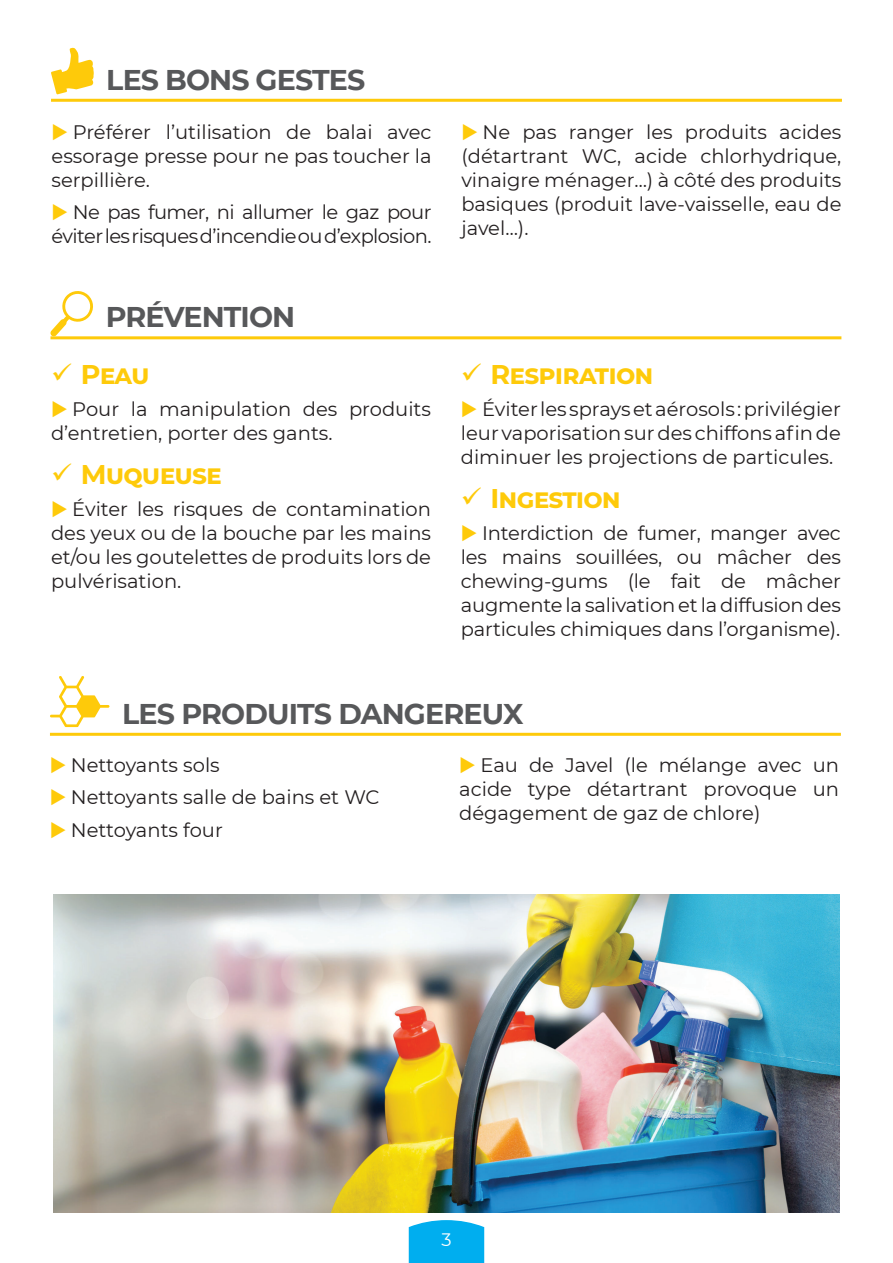
<style>
.page{position:relative;width:893px;height:1263px;background:#fff}
.page>*{position:absolute;margin:0;border:0;box-sizing:border-box;transform-origin:0 0}
.t1{font:700 28.5px "Montserrat";letter-spacing:-.03em;color:#57585a}
.t2{font:700 27px "Montserrat";letter-spacing:-.03em;color:#feca0a}
.t3{font:19.5px/24px "Montserrat";color:#231f20;text-align:justify}
.t4{font:19.5px/24px "Montserrat";letter-spacing:-.03em;color:#231f20;text-align:right}
.t5{font:18px "Montserrat";color:#fff}
</style>
<div class="page">
<svg style="left:408px;top:1220px;width:77px;height:43px;background:#13b4f0"></svg>
<svg style="left:50px;top:291px;width:43px;height:45px"></svg>
<svg style="left:51px;top:48px;width:43px;height:46px"></svg>
<hr style="left:51px;top:99px;width:791px;height:3px;background:#feca0a">
<hr style="left:50px;top:336px;width:791px;height:3px;background:#feca0a">
<hr style="left:50px;top:733px;width:791px;height:3px;background:#feca0a">
<svg style="left:50px;top:676px;width:59px;height:51px"></svg>
<img style="left:54px;top:894px;width:785px;height:318px">
<h1 class="t1" style="left:106px;top:60px;width:260px">LES BONS GESTES</h1>
<p class="t3" style="left:52px;top:119px;width:382px;text-indent:21px">Préférer l’utilisation de balai avec essorage presse pour ne pas toucher la serpillière.</p>
<p class="t4" style="left:52px;top:200px;width:382px">Ne pas fumer, ni allumer le gaz pour éviter les risques d’incendie ou d’explosion.</p>
<h1 class="t1" style="left:106px;top:297px;width:191px">PRÉVENTION</h1>
<h2 class="t2" style="left:81px;top:355px;width:70px">Peau</h2>
<p class="t3" style="left:51px;top:397px;width:382px;text-indent:21px">Pour la manipulation des produits d’entretien, porter des gants.</p>
<h2 class="t2" style="left:81px;top:455px;width:143px">Muqueuse</h2>
<p class="t3" style="left:51px;top:497px;width:382px;text-indent:21px">Éviter les risques de contamination des yeux ou de la bouche par les mains et/ou les goutelettes de produits lors de pulvérisation.</p>
<p class="t3" style="left:461px;top:119px;width:382px;text-indent:21px">Ne pas ranger les produits acides (détartrant WC, acide chlorhydrique, vinaigre ménager…) à côté des produits basiques (produit lave-vaisselle, eau de javel…).</p>
<h2 class="t2" style="left:491px;top:355px;width:164px">Respiration</h2>
<p class="t3" style="left:461px;top:397px;width:382px;text-indent:21px">Éviter les sprays et aérosols : privilégier leur vaporisation sur des chiffons afin de diminuer les projections de particules.</p>
<h2 class="t2" style="left:491px;top:479px;width:132px">Ingestion</h2>
<p class="t3" style="left:461px;top:521px;width:382px;text-indent:21px">Interdiction de fumer, manger avec les mains souillées, ou mâcher des chewing-gums (le fait de mâcher augmente la salivation et la diffusion des particules chimiques dans l’organisme).</p>
<h1 class="t1" style="left:122px;top:693px;width:403px">LES PRODUITS DANGEREUX</h1>
<p class="t3" style="left:71px;top:748px;width:310px;line-height:32.5px;text-align:left">Nettoyants sols<br>Nettoyants salle de bains et WC<br>Nettoyants four</p>
<p class="t3" style="left:459px;top:752px;width:381px;text-indent:21px">Eau de Javel (le mélange avec un acide type détartrant provoque un dégagement de gaz de chlore)</p>
<p class="t5" style="left:441px;top:1227px;width:12px">3</p>
</div>
